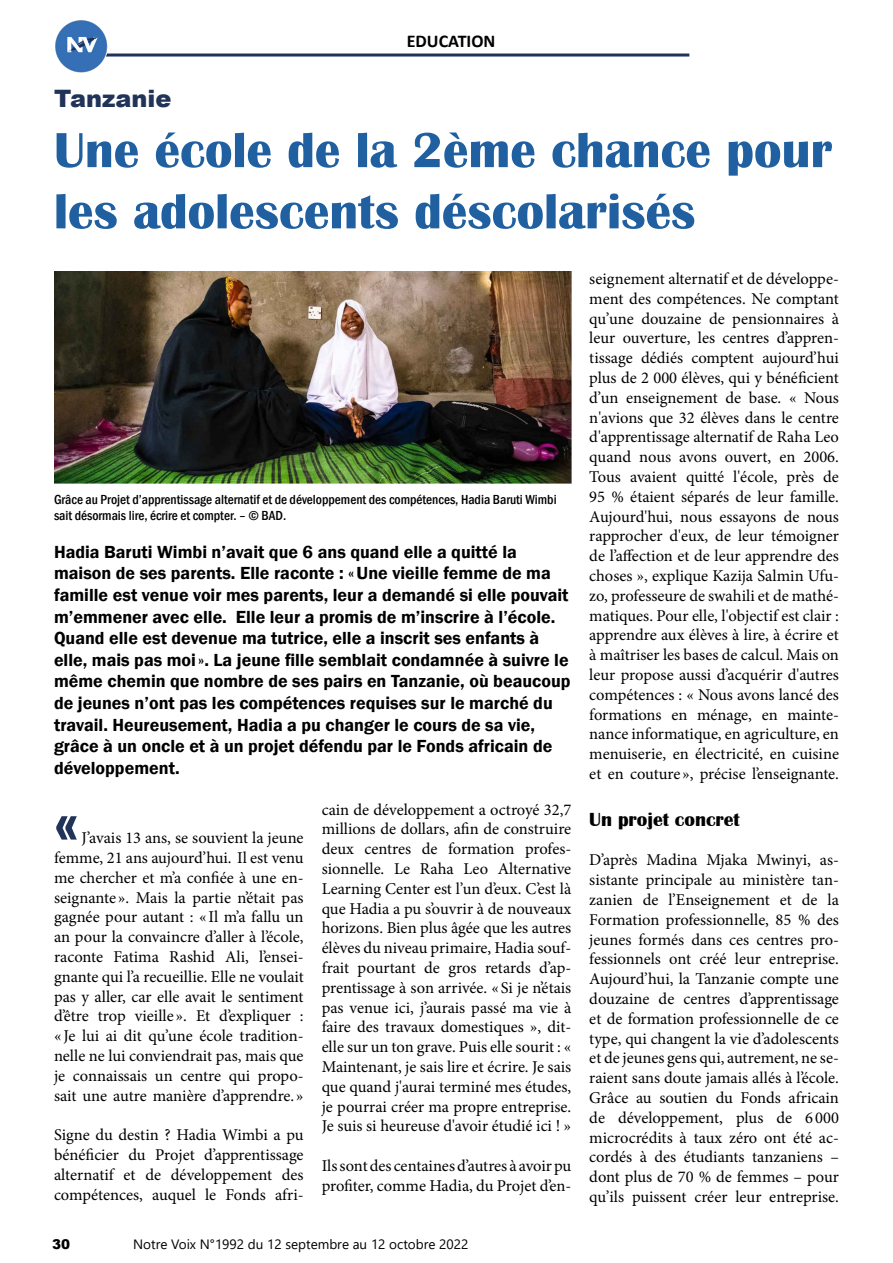
<style>
.page{position:relative;width:893px;height:1263px;background:#fff}
.page>*{position:absolute;margin:0;border:0;box-sizing:border-box;transform-origin:0 0}
.t1{font:700 60px "Britannic";color:#203359}
.t2{font:700 51px/61.2px "Britannic";color:#2060a0}
.t3{font:900 24px "Arial";color:#203359}
.t4{font:700 19.5px "Britannic";color:#000}
.t5{font:600 18px/21.6px "Franklin Gothic";color:#000}
.t6{font:700 18px "Calibri";color:#000}
.t7{font:16.5px/19.8px "Minion Pro";color:#000;text-align:justify}
.t8{font:500 condensed 13.5px/16.2px "Franklin Gothic";color:#000}
.t9{font:13.5px "Segoe UI";color:#000}
.t10{font:900 13.5px "Arial";color:#000}
</style>
<div class="page">
<hr style="left:102px;top:54px;width:587px;height:3px;background:#203359">
<img style="left:54px;top:19px;width:54px;height:54px;border-radius:27px">
<img style="left:54px;top:272px;width:517px;height:211px">
<p class="t6" style="left:407px;top:28px;width:90px">EDUCATION</p>
<p class="t3" style="left:54px;top:81px;width:119px">Tanzanie</p>
<p class="t2" style="left:54px;top:120px;width:780px">Une école de la 2ème chance pour les adolescents déscolarisés</p>
<p class="t8" style="left:54px;top:491px;width:504px">Grâce au Projet d’apprentissage alternatif et de développement des compétences, Hadia Baruti Wimbi sait désormais lire, écrire et compter. – © BAD.</p>
<p class="t5" style="left:54px;top:541px;width:518px">Hadia Baruti Wimbi n’avait que 6 ans quand elle a quitté la maison de ses parents. Elle raconte : «Une vieille femme de ma famille est venue voir mes parents, leur a demandé si elle pouvait m’emmener avec elle. Elle leur a promis de m’inscrire à l’école.<br>Quand elle est devenue ma tutrice, elle a inscrit ses enfants à elle, mais pas moi». La jeune fille semblait condamnée à suivre le même chemin que nombre de ses pairs en Tanzanie, où beaucoup de jeunes n’ont pas les compétences requises sur le marché du travail. Heureusement, Hadia a pu changer le cours de sa vie, grâce à un oncle et à un projet défendu par le Fonds africain de développement.</p>
<p class="t1" style="left:54px;top:789px;width:27px">«</p>
<p class="t7" style="left:322px;top:799px;width:251px">cain de développement a octroyé 32,7 millions de dollars, afin de construire deux centres de formation profes&shy;sionnelle. Le Raha Leo Alternative Learning Center est l’un d’eux. C’est là que Hadia a pu s’ouvrir à de nouveaux horizons. Bien plus âgée que les autres élèves du niveau primaire, Hadia souf&shy;frait pourtant de gros retards d’ap&shy;prentissage à son arrivée. « Si je n’étais pas venue ici, j’aurais passé ma vie à faire des travaux domestiques », dit&shy;elle sur un ton grave. Puis elle sourit : « Maintenant, je sais lire et écrire. Je sais que quand j'aurai terminé mes études, je pourrai créer ma propre entreprise.<br>Je suis si heureuse d'avoir étudié ici ! »</p>
<p class="t7" style="left:322px;top:1156px;width:251px">Ils sont des centaines d’autres à avoir pu profiter, comme Hadia, du Projet d’en-</p>
<p class="t7" style="left:54px;top:828px;width:251px;text-indent:28px">J’avais 13 ans, se souvient la jeune femme, 21 ans aujourd’hui. Il est venu me chercher et m’a confiée à une en&shy;seignante ». Mais la partie n’était pas gagnée pour autant : « Il m’a fallu un an pour la convaincre d’aller à l’école, raconte Fatima Rashid Ali, l’ensei&shy;gnante qui l’a recueillie. Elle ne voulait pas y aller, car elle avait le sentiment d’être trop vieille ». Et d’expliquer : « Je lui ai dit qu’une école tradition&shy;nelle ne lui conviendrait pas, mais que je connaissais un centre qui propo&shy;sait une autre manière d’apprendre. »</p>
<p class="t7" style="left:54px;top:1125px;width:251px">Signe du destin ? Hadia Wimbi a pu bénéficier du Projet d’apprentissage alternatif et de développement des compétences, auquel le Fonds afri-</p>
<p class="t10" style="left:52px;top:1234px;width:20px">30</p>
<p class="t9" style="left:133px;top:1232px;width:337px">Notre Voix N°1992 du 12 septembre au 12 octobre 2022</p>
<p class="t7" style="left:589px;top:269px;width:251px">seignement alternatif et de développe&shy;ment des compétences. Ne comptant qu’une douzaine de pensionnaires à leur ouverture, les centres d’appren&shy;tissage dédiés comptent aujourd’hui plus de 2 000 élèves, qui y bénéficient d’un enseignement de base. « Nous n'avions que 32 élèves dans le centre d'apprentissage alternatif de Raha Leo quand nous avons ouvert, en 2006.<br>Tous avaient quitté l'école, près de 95 % étaient séparés de leur famille.<br>Aujourd'hui, nous essayons de nous rapprocher d'eux, de leur témoigner de l’affection et de leur apprendre des choses », explique Kazija Salmin Ufu&shy;zo, professeure de swahili et de mathé&shy;matiques. Pour elle, l'objectif est clair : apprendre aux élèves à lire, à écrire et à maîtriser les bases de calcul. Mais on leur propose aussi d’acquérir d'autres compétences : « Nous avons lancé des formations en ménage, en mainte&shy;nance informatique, en agriculture, en menuiserie, en électricité, en cuisine et en couture », précise l’enseignante.</p>
<p class="t4" style="left:589px;top:808px;width:152px">Un projet concret</p>
<p class="t7" style="left:589px;top:850px;width:251px">D’après Madina Mjaka Mwinyi, as&shy;sistante principale au ministère tan&shy;zanien de l’Enseignement et de la Formation professionnelle, 85 % des jeunes formés dans ces centres pro&shy;fessionnels ont créé leur entreprise.<br>Aujourd’hui, la Tanzanie compte une douzaine de centres d’apprentissage et de formation professionnelle de ce type, qui changent la vie d’adolescents et de jeunes gens qui, autrement, ne se&shy;raient sans doute jamais allés à l’école.</p>
<p class="t7" style="left:589px;top:1088px;width:251px">Grâce au soutien du Fonds africain de développement, plus de 6 000 microcrédits à taux zéro ont été ac&shy;cordés à des étudiants tanzaniens – dont plus de 70 % de femmes – pour qu’ils puissent créer leur entreprise.</p>
</div>
